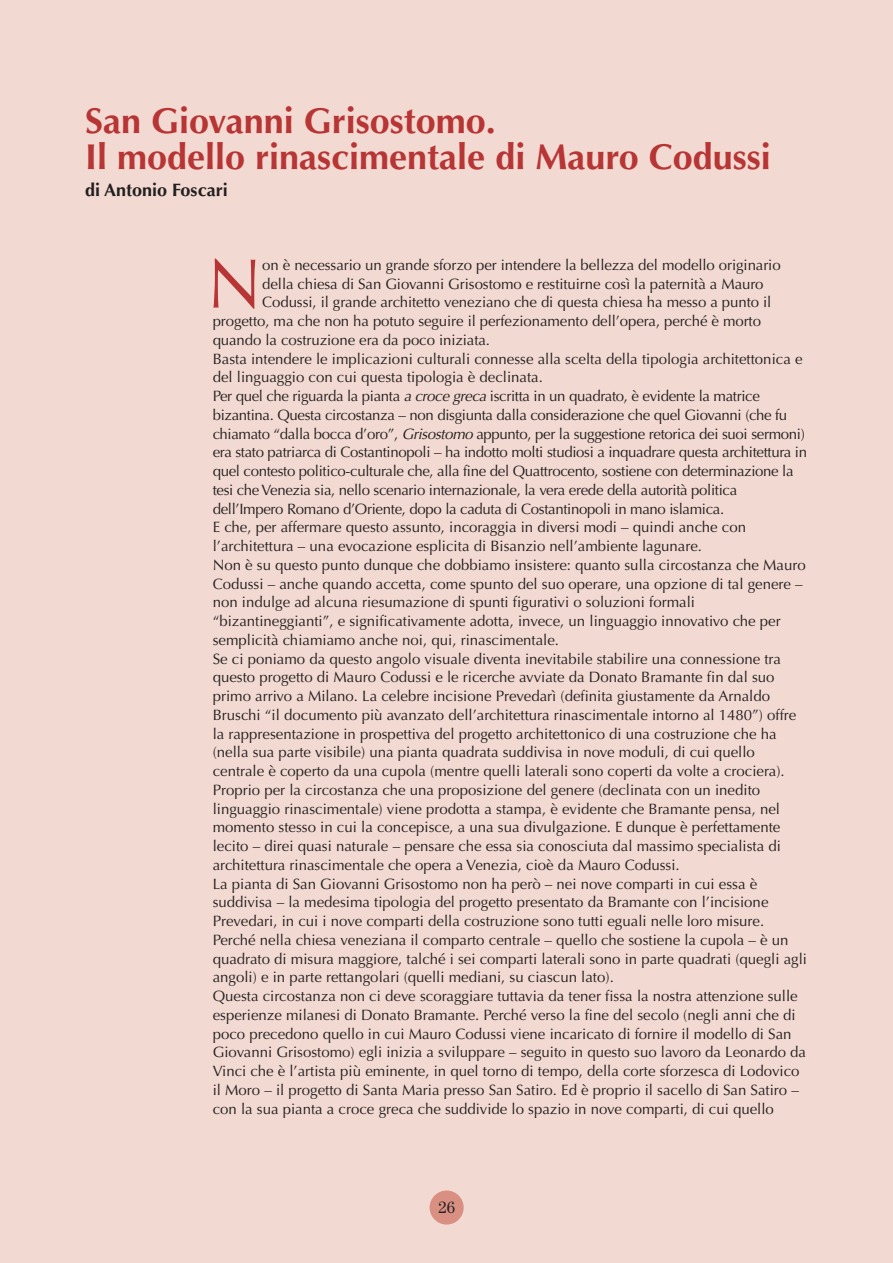
<style>
.page{position:relative;width:893px;height:1263px;background:#fff}
.page>*{position:absolute;margin:0;border:0;box-sizing:border-box;transform-origin:0 0}
.t1{font:70.05px "Optima";color:#b73535}
.t2{font:700 36px/36px "Optima";color:#b73535}
.t3{font:700 18px "Optima";color:#231f20}
.t4{font:16.5px "Century";color:#231f20}
.t5{font:15px "Optima";color:#231f20}
.t6{font:15px "Optima";letter-spacing:-.02em;color:#231f20}
.s1{font-style:italic}
</style>
<div class="page">
<div style="left:0;top:0;width:892px;height:1263px;background:#f2d9d1"></div>
<div style="left:429px;top:1191px;width:34px;height:34px;background:#d99082;border-radius:50%"></div>
<h2 class="t2" style="left:85px;top:107px;width:687px">San Giovanni Grisostomo.<br>Il modello rinascimentale di Mauro Codussi</h2>
<p class="t3" style="left:85px;top:183px;width:144px">di Antonio Foscari</p>
<h1 class="t1" style="left:207px;top:255px;width:56px">N</h1>
<p class="t5" style="left:262px;top:259px;width:520px">on è necessario un grande sforzo per intendere la bellezza del modello originario</p>
<p class="t5" style="left:262px;top:277px;width:503px">della chiesa di San Giovanni Grisostomo e restituirne così la paternità a Mauro</p>
<p class="t5" style="left:262px;top:296px;width:510px">Codussi, il grande architetto veneziano che di questa chiesa ha messo a punto il</p>
<p class="t5" style="left:213px;top:315px;width:550px">progetto, ma che non ha potuto seguire il perfezionamento dell’opera, perché è morto</p>
<p class="t5" style="left:213px;top:334px;width:279px">quando la costruzione era da poco iniziata.</p>
<p class="t5" style="left:213px;top:352px;width:591px">Basta intendere le implicazioni culturali connesse alla scelta della tipologia architettonica e</p>
<p class="t5" style="left:213px;top:371px;width:332px">del linguaggio con cui questa tipologia è declinata.</p>
<p class="t6" style="left:213px;top:390px;width:548px">Per quel che riguarda la pianta <span class="s1">a croce greca</span> iscritta in un quadrato, è evidente la matrice</p>
<p class="t6" style="left:213px;top:409px;width:576px">bizantina. Questa circostanza – non disgiunta dalla considerazione che quel Giovanni (che fu</p>
<p class="t6" style="left:213px;top:427px;width:593px">chiamato “dalla bocca d’oro”, <span class="s1">Grisostomo</span> appunto, per la suggestione retorica dei suoi sermoni)</p>
<p class="t6" style="left:213px;top:446px;width:596px">era stato patriarca di Costantinopoli – ha indotto molti studiosi a inquadrare questa architettura in</p>
<p class="t6" style="left:213px;top:465px;width:582px">quel contesto politico-culturale che, alla fine del Quattrocento, sostiene con determinazione la</p>
<p class="t6" style="left:213px;top:484px;width:526px">tesi che Venezia sia, nello scenario internazionale, la vera erede della autorità politica</p>
<p class="t6" style="left:213px;top:502px;width:513px">dell’Impero Romano d’Oriente, dopo la caduta di Costantinopoli in mano islamica.</p>
<p class="t5" style="left:213px;top:521px;width:535px">E che, per affermare questo assunto, incoraggia in diversi modi – quindi anche con</p>
<p class="t5" style="left:213px;top:540px;width:491px">l’architettura – una evocazione esplicita di Bisanzio nell’ambiente lagunare.</p>
<p class="t5" style="left:213px;top:559px;width:594px">Non è su questo punto dunque che dobbiamo insistere: quanto sulla circostanza che Mauro</p>
<p class="t5" style="left:213px;top:577px;width:591px">Codussi – anche quando accetta, come spunto del suo operare, una opzione di tal genere –</p>
<p class="t5" style="left:213px;top:596px;width:484px">non indulge ad alcuna riesumazione di spunti figurativi o soluzioni formali</p>
<p class="t5" style="left:213px;top:615px;width:569px">“bizantineggianti”, e significativamente adotta, invece, un linguaggio innovativo che per</p>
<p class="t5" style="left:213px;top:634px;width:348px">semplicità chiamiamo anche noi, qui, rinascimentale.</p>
<p class="t5" style="left:213px;top:652px;width:569px">Se ci poniamo da questo angolo visuale diventa inevitabile stabilire una connessione tra</p>
<p class="t5" style="left:213px;top:671px;width:563px">questo progetto di Mauro Codussi e le ricerche avviate da Donato Bramante fin dal suo</p>
<p class="t5" style="left:213px;top:690px;width:559px">primo arrivo a Milano. La celebre incisione Prevedarì (definita giustamente da Arnaldo</p>
<p class="t5" style="left:213px;top:709px;width:585px">Bruschi “il documento più avanzato dell’architettura rinascimentale intorno al 1480”) offre</p>
<p class="t5" style="left:213px;top:727px;width:565px">la rappresentazione in prospettiva del progetto architettonico di una costruzione che ha</p>
<p class="t5" style="left:213px;top:746px;width:543px">(nella sua parte visibile) una pianta quadrata suddivisa in nove moduli, di cui quello</p>
<p class="t5" style="left:213px;top:765px;width:573px">centrale è coperto da una cupola (mentre quelli laterali sono coperti da volte a crociera).</p>
<p class="t5" style="left:213px;top:784px;width:549px">Proprio per la circostanza che una proposizione del genere (declinata con un inedito</p>
<p class="t5" style="left:213px;top:802px;width:569px">linguaggio rinascimentale) viene prodotta a stampa, è evidente che Bramante pensa, nel</p>
<p class="t5" style="left:213px;top:821px;width:569px">momento stesso in cui la concepisce, a una sua divulgazione. E dunque è perfettamente</p>
<p class="t5" style="left:213px;top:840px;width:569px">lecito – direi quasi naturale – pensare che essa sia conosciuta dal massimo specialista di</p>
<p class="t5" style="left:213px;top:859px;width:468px">architettura rinascimentale che opera a Venezia, cioè da Mauro Codussi.</p>
<p class="t5" style="left:213px;top:877px;width:546px">La pianta di San Giovanni Grisostomo non ha però – nei nove comparti in cui essa è</p>
<p class="t5" style="left:213px;top:896px;width:557px">suddivisa – la medesima tipologia del progetto presentato da Bramante con l’incisione</p>
<p class="t5" style="left:213px;top:915px;width:553px">Prevedari, in cui i nove comparti della costruzione sono tutti eguali nelle loro misure.</p>
<p class="t5" style="left:213px;top:934px;width:577px">Perché nella chiesa veneziana il comparto centrale – quello che sostiene la cupola – è un</p>
<p class="t5" style="left:213px;top:952px;width:596px">quadrato di misura maggiore, talché i sei comparti laterali sono in parte quadrati (quegli agli</p>
<p class="t5" style="left:213px;top:971px;width:402px">angoli) e in parte rettangolari (quelli mediani, su ciascun lato).</p>
<p class="t5" style="left:213px;top:990px;width:586px">Questa circostanza non ci deve scoraggiare tuttavia da tener fissa la nostra attenzione sulle</p>
<p class="t5" style="left:213px;top:1009px;width:584px">esperienze milanesi di Donato Bramante. Perché verso la fine del secolo (negli anni che di</p>
<p class="t5" style="left:213px;top:1027px;width:580px">poco precedono quello in cui Mauro Codussi viene incaricato di fornire il modello di San</p>
<p class="t5" style="left:213px;top:1046px;width:595px">Giovanni Grisostomo) egli inizia a sviluppare – seguito in questo suo lavoro da Leonardo da</p>
<p class="t5" style="left:213px;top:1065px;width:588px">Vinci che è l’artista più eminente, in quel torno di tempo, della corte sforzesca di Lodovico</p>
<p class="t5" style="left:213px;top:1084px;width:587px">il Moro – il progetto di Santa Maria presso San Satiro. Ed è proprio il sacello di San Satiro –</p>
<p class="t5" style="left:213px;top:1102px;width:562px">con la sua pianta a croce greca che suddivide lo spazio in nove comparti, di cui quello</p>
<p class="t4" style="left:438px;top:1201px;width:18px">26</p>
</div>
